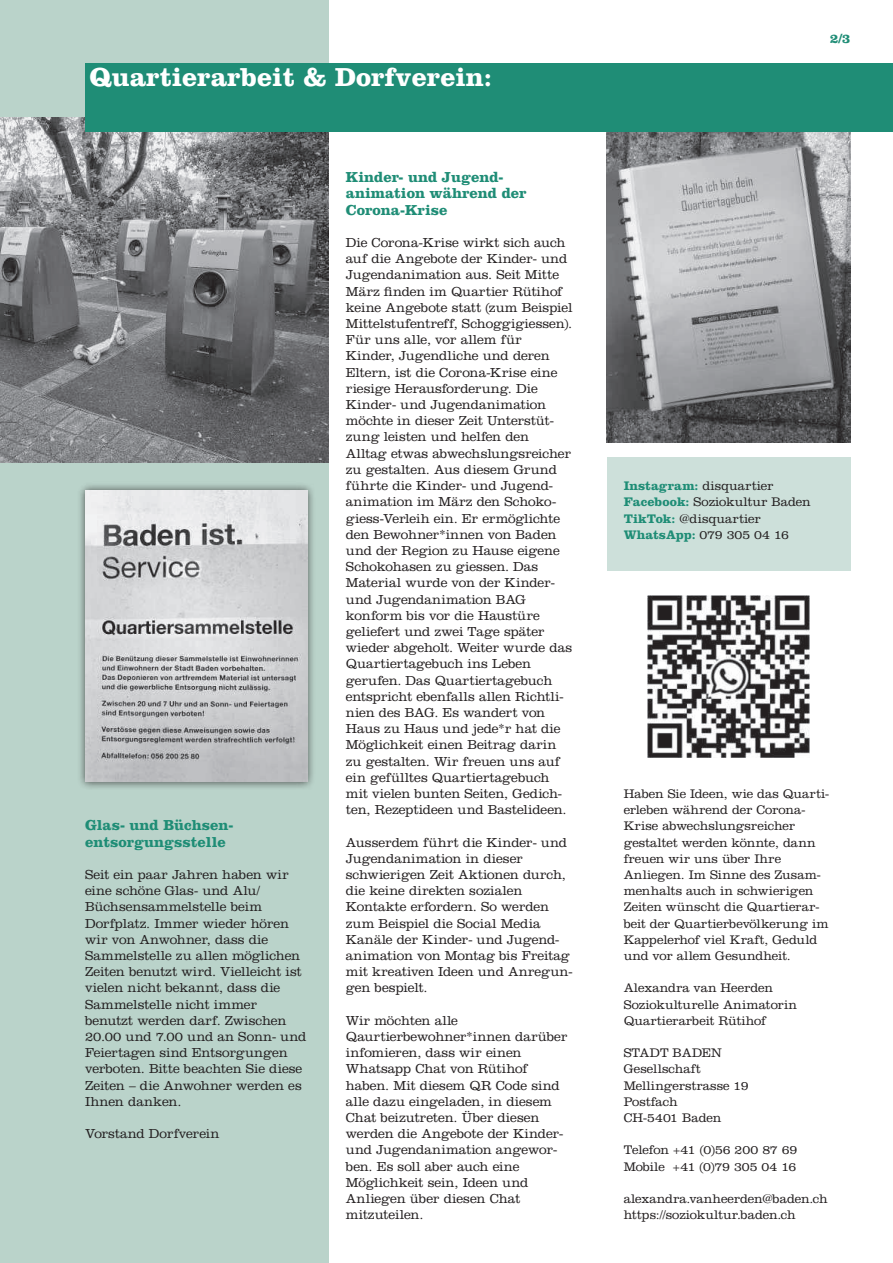
<style>
.page{position:relative;width:893px;height:1263px;background:#fff}
.page>*{position:absolute;margin:0;border:0;box-sizing:border-box;transform-origin:0 0}
.t1{font:700 27px "Clarendon LT Std";color:#fff}
.t2{font:700 15px/16.2px "Clarendon LT Std";color:#1f8d76}
.t3{font:300 13.5px/16.2px "Clarendon LT Std";letter-spacing:-.005em;color:#231f20}
.t4{font:700 13.5px "Clarendon LT Std";color:#1f8d76}
.t5{font:300 12.9px/16.2px "Clarendon LT Std";letter-spacing:-.005em;color:#231f20}
.s1{font-weight:700;color:#1f8d76}
</style>
<div class="page">
<div style="left:607px;top:458px;width:243px;height:113px;background:#cde0da"></div>
<img style="left:607px;top:132px;width:243px;height:310px">
<div style="left:0;top:0;width:329px;height:1263px;background:#bad3ca"></div>
<img style="left:1px;top:117px;width:328px;height:346px">
<div style="left:85px;top:64px;width:808px;height:68px;background:#1f8d76"></div>
<img style="left:647px;top:595px;width:163px;height:162px">
<div style="left:77px;top:482px;width:239px;height:308px;background:#231f20;opacity:.75"></div>
<img style="left:85px;top:490px;width:223px;height:292px">
<hr style="left:0;top:0;width:1px;height:1263px;background:#a8a9ad">
<h1 class="t1" style="left:89px;top:61px;width:404px">Quartierarbeit &amp; Dorfverein:</h1>
<p class="t2" style="left:85px;top:817px;width:150px">Glas- und Büchsen&shy;entsorgungsstelle</p>
<p class="t3" style="left:85px;top:866px;width:223px">Seit ein paar Jahren haben wir eine schöne Glas- und Alu/<br>Büchsensammelstelle beim<br>Dorfplatz. Immer wieder hören wir von Anwohner, dass die<br>Sammelstelle zu allen möglichen<br>Zeiten benutzt wird. Vielleicht ist vielen nicht bekannt, dass die<br>Sammelstelle nicht immer benutzt werden darf. Zwischen<br>20.00 und 7.00 und an Sonn- und<br>Feiertagen sind Entsorgungen verboten. Bitte beachten Sie diese<br>Zeiten – die Anwohner werden es<br>Ihnen danken.</p>
<p class="t3" style="left:85px;top:1125px;width:136px">Vorstand Dorfverein</p>
<p class="t2" style="left:346px;top:169px;width:182px">Kinder- und Jugend&shy;animation während der<br>Corona-Krise</p>
<p class="t3" style="left:346px;top:234px;width:228px">Die Corona-Krise wirkt sich auch auf die Angebote der Kinder- und<br>Jugendanimation aus. Seit Mitte<br>März finden im Quartier Rütihof keine Angebote statt (zum Beispiel<br>Mittelstufentreff, Schoggigiessen).<br>Für uns alle, vor allem für<br>Kinder, Jugendliche und deren<br>Eltern, ist die Corona-Krise eine riesige Herausforderung. Die<br>Kinder- und Jugendanimation möchte in dieser Zeit Unterstüt&shy;zung leisten und helfen den<br>Alltag etwas abwechslungsreicher zu gestalten. Aus diesem Grund führte die Kinder- und Jugend&shy;animation im März den Schoko&shy;giess-Verleih ein. Er ermöglichte den Bewohner*innen von Baden und der Region zu Hause eigene<br>Schokohasen zu giessen. Das<br>Material wurde von der Kinder&shy;und Jugendanimation BAG konform bis vor die Haustüre geliefert und zwei Tage später wieder abgeholt. Weiter wurde das<br>Quartiertagebuch ins Leben gerufen. Das Quartiertagebuch entspricht ebenfalls allen Richtli&shy;nien des BAG. Es wandert von<br>Haus zu Haus und jede*r hat die<br>Möglichkeit einen Beitrag darin zu gestalten. Wir freuen uns auf ein gefülltes Quartiertagebuch mit vielen bunten Seiten, Gedich&shy;ten, Rezeptideen und Bastelideen.</p>
<p class="t3" style="left:346px;top:834px;width:228px">Ausserdem führt die Kinder- und<br>Jugendanimation in dieser schwierigen Zeit Aktionen durch, die keine direkten sozialen<br>Kontakte erfordern. So werden zum Beispiel die Social Media<br>Kanäle der Kinder- und Jugend&shy;animation von Montag bis Freitag mit kreativen Ideen und Anregun&shy;gen bespielt.</p>
<p class="t3" style="left:346px;top:1012px;width:223px">Wir möchten alle<br>Qaurtierbewohner*innen darüber infomieren, dass wir einen<br>Whatsapp Chat von Rütihof haben. Mit diesem QR Code sind alle dazu eingeladen, in diesem<br>Chat beizutreten. Über diesen werden die Angebote der Kinder&shy;und Jugendanimation angewor&shy;ben. Es soll aber auch eine<br>Möglichkeit sein, Ideen und<br>Anliegen über diesen Chat mitzuteilen.</p>
<p class="t4" style="left:830px;top:30px;width:22px">2/3</p>
<p class="t5" style="left:624px;top:478px;width:188px"><span class="s1">Instagram:</span> disquartier<br><span class="s1">Facebook:</span> Soziokultur Baden<br><span class="s1">TikTok:</span> @disquartier<br><span class="s1">WhatsApp:</span> 079 305 04 16</p>
<p class="t5" style="left:624px;top:785px;width:207px">Haben Sie Ideen, wie das Quarti&shy;erleben während der Corona-<br>Krise abwechslungsreicher gestaltet werden könnte, dann freuen wir uns über Ihre<br>Anliegen. Im Sinne des Zusam&shy;menhalts auch in schwierigen<br>Zeiten wünscht die Quartierar&shy;beit der Quartierbevölkerung im<br>Kappelerhof viel Kraft, Geduld und vor allem Gesundheit.</p>
<p class="t5" style="left:624px;top:980px;width:175px">Alexandra van Heerden<br>Soziokulturelle Animatorin<br>Quartierarbeit Rütihof</p>
<p class="t5" style="left:624px;top:1045px;width:126px">STADT BADEN<br>Gesellschaft<br>Mellingerstrasse 19<br>Postfach<br>CH-5401 Baden</p>
<p class="t5" style="left:624px;top:1142px;width:175px">Telefon +41 (0)56 200 87 69<br>Mobile +41 (0)79 305 04 16</p>
<p class="t5" style="left:624px;top:1191px;width:206px">alexandra.vanheerden@baden.ch https://soziokultur.baden.ch</p>
</div>
